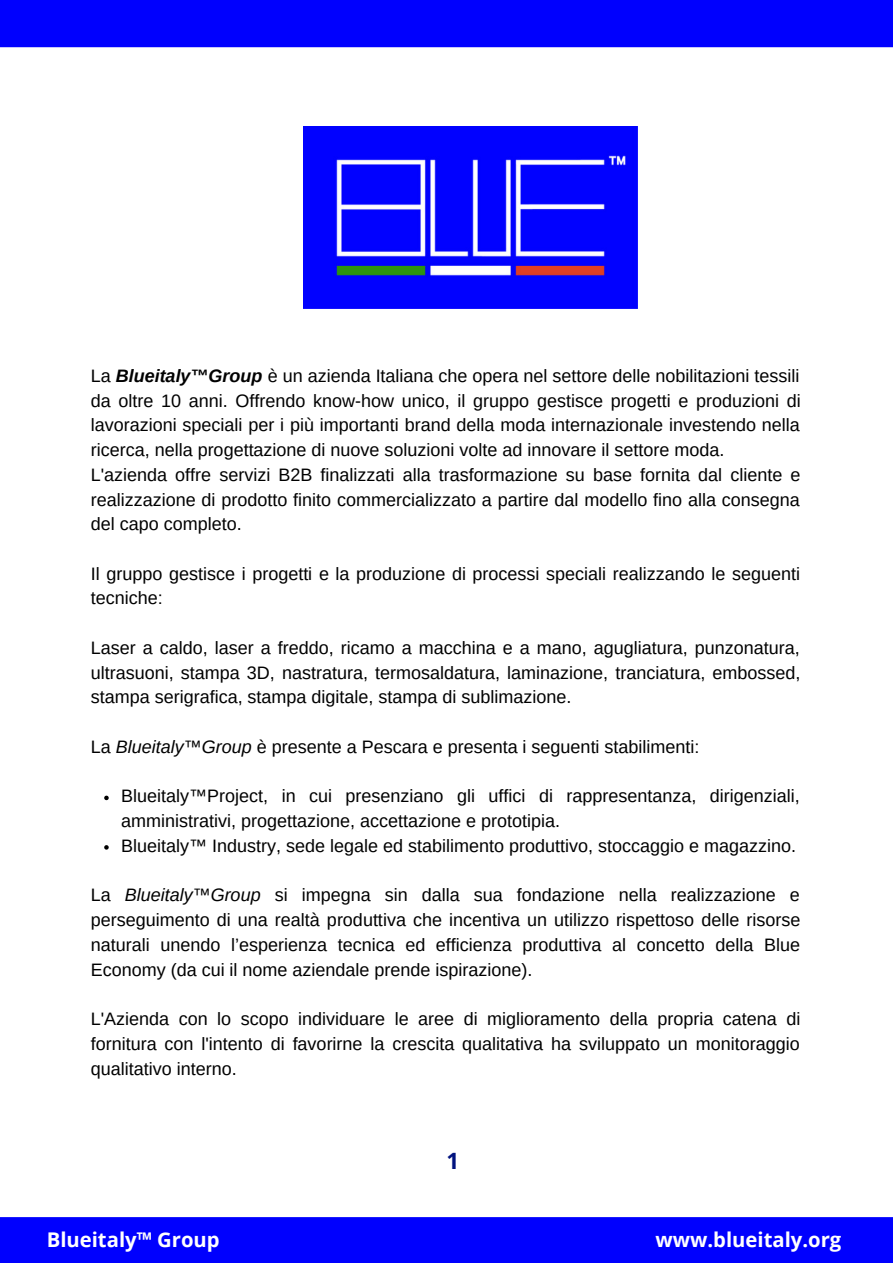
<style>
.page{position:relative;width:893px;height:1264px;background:#fff}
.page>*{position:absolute;margin:0;border:0;box-sizing:border-box;transform-origin:0 0}
.t1{font:700 22.5px "Open Sans";color:#00137f}
.t2{font:700 20.25px "Open Sans";color:#fff}
.t3{font:18px/24.8px "Arimo";color:#000}
.s1{font-weight:700;font-style:italic}
.s2{font-style:italic}
</style>
<div class="page">
<div style="left:0;top:0;width:892px;height:47px;background:#0000fe"></div>
<div style="left:0;top:1217px;width:892px;height:45px;background:#0000fe"></div>
<svg style="left:104px;top:795px;width:5px;height:5px"></svg>
<svg style="left:104px;top:845px;width:5px;height:4px"></svg>
<img style="left:303px;top:126px;width:334px;height:182px">
<p class="t3" style="left:91px;top:363px;width:711px">La <span class="s1">Blueitaly™Group</span> è un azienda Italiana che opera nel settore delle nobilitazioni tessili da oltre 10 anni. Offrendo know-how unico, il gruppo gestisce progetti e produzioni di lavorazioni speciali per i più importanti brand della moda internazionale investendo nella ricerca, nella progettazione di nuove soluzioni volte ad innovare il settore moda.<br>L'azienda offre servizi B2B finalizzati alla trasformazione su base fornita dal cliente e realizzazione di prodotto finito commercializzato a partire dal modello fino alla consegna del capo completo.</p>
<p class="t3" style="left:91px;top:561px;width:711px">Il gruppo gestisce i progetti e la produzione di processi speciali realizzando le seguenti tecniche:</p>
<p class="t3" style="left:91px;top:635px;width:711px;text-align:justify">Laser a caldo, laser a freddo, ricamo a macchina e a mano, agugliatura, punzonatura, ultrasuoni, stampa 3D, nastratura, termosaldatura, laminazione, tranciatura, embossed, stampa serigrafica, stampa digitale, stampa di sublimazione.</p>
<p class="t3" style="left:91px;top:734px;width:610px">La <span class="s2">Blueitaly™Group</span> è presente a Pescara e presenta i seguenti stabilimenti:</p>
<p class="t3" style="left:121px;top:783px;width:680px">Blueitaly™Project, in cui presenziano gli uffici di rappresentanza, dirigenziali, amministrativi, progettazione, accettazione e prototipia.<br>Blueitaly™ Industry, sede legale ed stabilimento produttivo, stoccaggio e magazzino.</p>
<p class="t3" style="left:91px;top:882px;width:711px;text-align:justify">La <span class="s2">Blueitaly™Group</span> si impegna sin dalla sua fondazione nella realizzazione e perseguimento di una realtà produttiva che incentiva un utilizzo rispettoso delle risorse naturali unendo l’esperienza tecnica ed efficienza produttiva al concetto della Blue Economy (da cui il nome aziendale prende ispirazione).</p>
<p class="t3" style="left:91px;top:1006px;width:711px;text-align:justify">L'Azienda con lo scopo individuare le aree di miglioramento della propria catena di fornitura con l'intento di favorirne la crescita qualitativa ha sviluppato un monitoraggio qualitativo interno.</p>
<p class="t1" style="left:446px;top:1144px;width:14px">1</p>
<p class="t2" style="left:47px;top:1225px;width:174px">Blueitaly™ Group</p>
<p class="t2" style="left:655px;top:1225px;width:187px">www.blueitaly.org</p>
</div>
